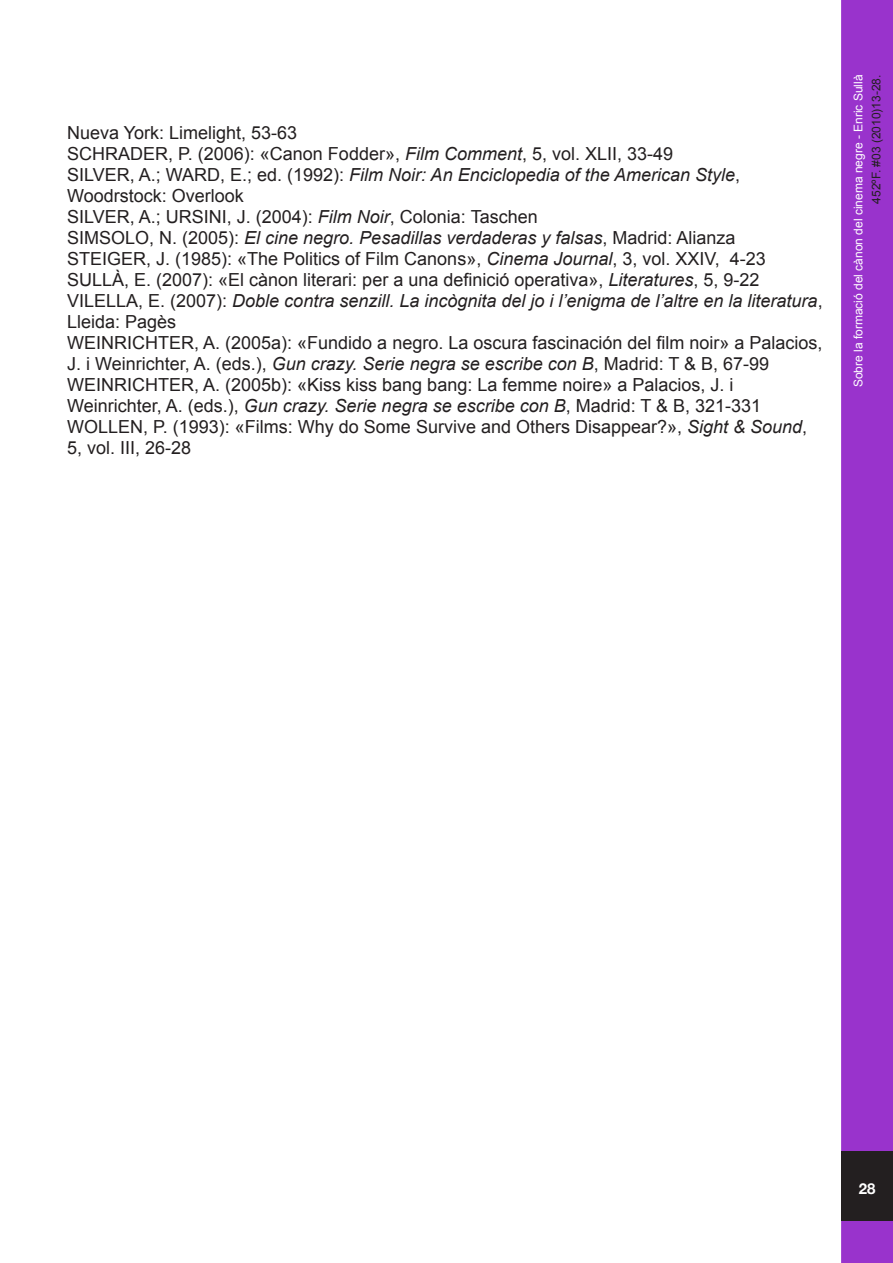
<style>
.page{position:relative;width:893px;height:1263px;background:#fff}
.page>*{position:absolute;margin:0;border:0;box-sizing:border-box;transform-origin:0 0}
.t1{font:18px/21px "Arial";color:#231f20}
.t2{font:700 15px "Helvetica Neue";color:#fff}
.t3{font:12px "Arial";color:#fff}
.t4{font:12px "Arial";color:#231f20}
.s1{font-style:italic}
</style>
<div class="page">
<div style="left:841px;top:0;width:52px;height:1263px;background:#93c;border:3px solid #93c"></div>
<div style="left:841px;top:1151px;width:52px;height:70px;background:#231f20"></div>
<p class="t1" style="left:67px;top:122px;width:757px">Nueva York: Limelight, 53-63<br>SCHRADER, P. (2006): «Canon Fodder», <span class="s1">Film Comment</span>, 5, vol. XLII, 33-49<br>SILVER, A.; WARD, E.; ed. (1992): <span class="s1">Film Noir: An Enciclopedia of the American Style</span>, Woodrstock: Overlook<br>SILVER, A.; URSINI, J. (2004): <span class="s1">Film Noir</span>, Colonia: Taschen<br>SIMSOLO, N. (2005): <span class="s1">El cine negro. Pesadillas verdaderas y falsas</span>, Madrid: Alianza STEIGER, J. (1985): «The Politics of Film Canons», <span class="s1">Cinema Journal</span>, 3, vol. XXIV, 4-23<br>SULLÀ, E. (2007): «El cànon literari: per a una definició operativa», <span class="s1">Literatures</span>, 5, 9-22<br>VILELLA, E. (2007): <span class="s1">Doble contra senzill. La incògnita del jo i l’enigma de l’altre en la literatura</span>, Lleida: Pagès<br>WEINRICHTER, A. (2005a): «Fundido a negro. La oscura fascinación del film noir» a Palacios, J. i Weinrichter, A. (eds.), <span class="s1">Gun crazy. Serie negra se escribe con B</span>, Madrid: T &amp; B, 67-99<br>WEINRICHTER, A. (2005b): «Kiss kiss bang bang: La femme noire» a Palacios, J. i Weinrichter, A. (eds.), <span class="s1">Gun crazy. Serie negra se escribe con B</span>, Madrid: T &amp; B, 321-331<br>WOLLEN, P. (1993): «Films: Why do Some Survive and Others Disappear?», <span class="s1">Sight &amp; Sound</span>, 5, vol. III, 26-28</p>
<p class="t3" style="left:850px;top:387px;width:314px;rotate:-90deg">Sobre la formació del cànon del cinema negre - Enric Sullà</p>
<p class="t4" style="left:868px;top:204px;width:131px;rotate:-90deg">452ºF. #03 (2010)13-28.</p>
<p class="t2" style="left:859px;top:1179px;width:18px">28</p>
</div>
